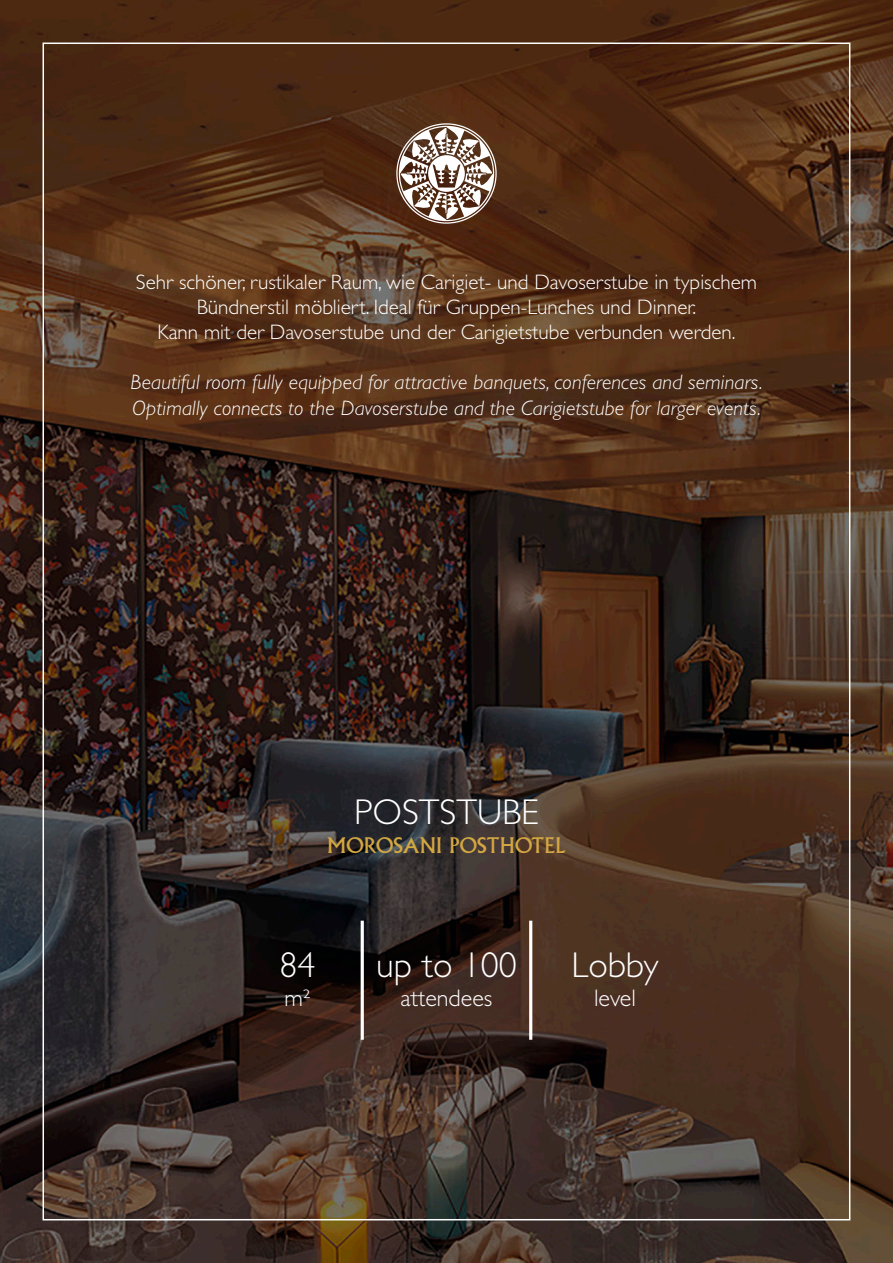
<style>
.page{position:relative;width:893px;height:1263px;background:#fff}
.page>*{position:absolute;margin:0;border:0;box-sizing:border-box;transform-origin:0 0}
.t1{font:300 36px "Gill Sans Std";color:#fff}
.t2{font:300 24px "Gill Sans Std";color:#fff}
.t3{font:300 21px "Gill Sans Std";color:#fff}
.t4{font:italic 300 21px "Gill Sans Std";letter-spacing:.005em;color:#fff}
.t5{font:21px "Albertus";color:#d3a742}
</style>
<div class="page">
<img style="left:0;top:0;width:893px;height:1263px">
<hr style="left:529px;top:921px;width:3px;height:119px;background:#fff">
<hr style="left:361px;top:921px;width:3px;height:119px;background:#fff">
<svg style="left:396px;top:123px;width:101px;height:101px"></svg>
<p class="t3" style="left:136px;top:270px;width:622px">Sehr schöner, rustikaler Raum, wie Carigiet- und Davoserstube in typischem</p>
<p class="t3" style="left:197px;top:295px;width:501px">Bündnerstil möbliert. Ideal für Gruppen-Lunches und Dinner.</p>
<p class="t3" style="left:158px;top:320px;width:579px">Kann mit der Davoserstube und der Carigietstube verbunden werden.</p>
<p class="t4" style="left:130px;top:371px;width:634px">Beautiful room fully equipped for attractive banquets, conferences and seminars.</p>
<p class="t4" style="left:132px;top:396px;width:630px">Optimally connects to the Davoserstube and the Carigietstube for larger events.</p>
<p class="t1" style="left:354px;top:792px;width:186px">POSTSTUBE</p>
<p class="t5" style="left:327px;top:833px;width:240px">MOROSANI POSTHOTEL</p>
<p class="t1" style="left:279px;top:945px;width:37px">84</p>
<p class="t2" style="left:284px;top:984px;width:28px">m²</p>
<p class="t1" style="left:376px;top:945px;width:142px">up to 100</p>
<p class="t2" style="left:401px;top:984px;width:93px">attendees</p>
<p class="t1" style="left:571px;top:945px;width:89px">Lobby</p>
<p class="t2" style="left:594px;top:984px;width:43px">level</p>
</div>
